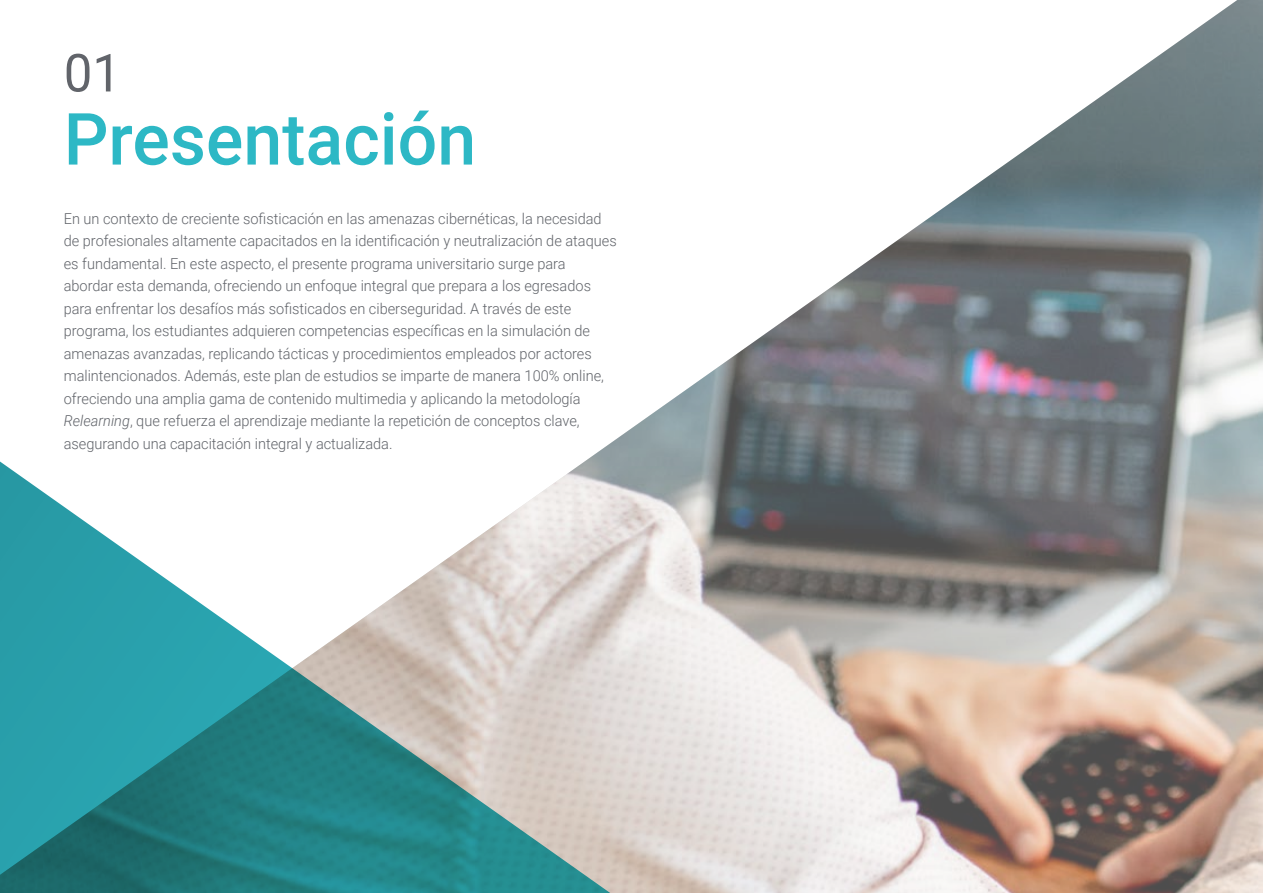
<style>
.page{position:relative;width:1263px;height:893px;background:#fff}
.page>*{position:absolute;margin:0;border:0;box-sizing:border-box;transform-origin:0 0}
.t1{font:500 72px "Roboto";color:#2db8c5}
.t2{font:52.5px "Roboto";color:#61646a}
.t3{font:300 15px/22.5px "Roboto";color:#61646a}
.s1{font-style:italic}
</style>
<div class="page">
<img style="left:607px;top:0;width:656px;height:893px">
<svg style="left:0;top:446px;width:640px;height:447px"></svg>
<h2 class="t2" style="left:64px;top:36px;width:59px">01</h2>
<h1 class="t1" style="left:64px;top:89px;width:414px">Presentación</h1>
<p class="t3" style="left:64px;top:207px;width:554px">En un contexto de creciente sofisticación en las amenazas cibernéticas, la necesidad de profesionales altamente capacitados en la identificación y neutralización de ataques es fundamental. En este aspecto, el presente programa universitario surge para abordar esta demanda, ofreciendo un enfoque integral que prepara a los egresados para enfrentar los desafíos más sofisticados en ciberseguridad. A través de este programa, los estudiantes adquieren competencias específicas en la simulación de amenazas avanzadas, replicando tácticas y procedimientos empleados por actores malintencionados. Además, este plan de estudios se imparte de manera 100% online, ofreciendo una amplia gama de contenido multimedia y aplicando la metodología <span class="s1">Relearning</span>, que refuerza el aprendizaje mediante la repetición de conceptos clave, asegurando una capacitación integral y actualizada.</p>
</div>
